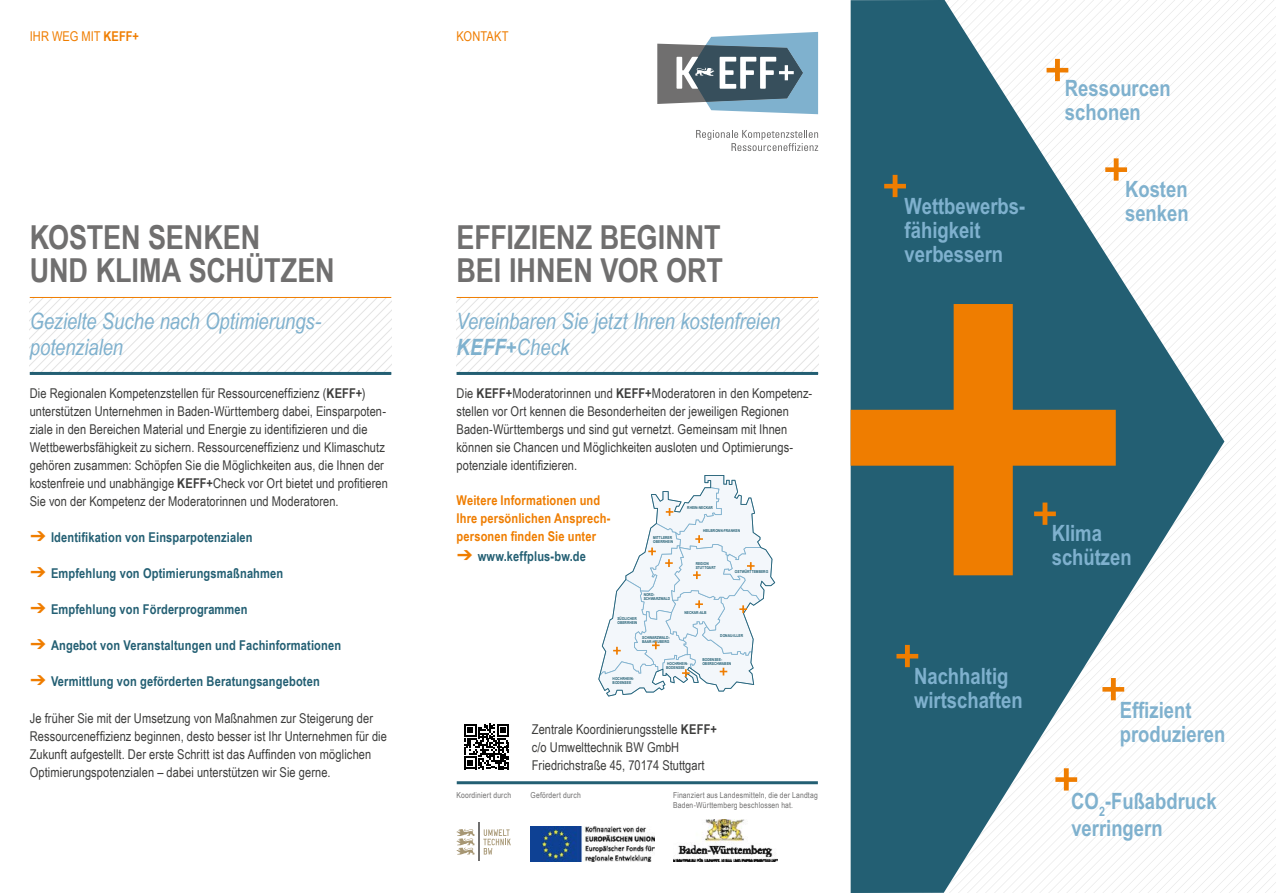
<style>
.page{position:relative;width:1276px;height:893px;background:#fff}
.page>*{position:absolute;margin:0;border:0;box-sizing:border-box;transform-origin:0 0}
.H3_Headline_Versal_Grau{font:700 33px/33px "Arial Narrow";letter-spacing:-.005em;color:#706f6f}
.t1{font:700 22.5px/24px "Arial Narrow";color:#7fb1ce}
.H4_Headline_Italic_Blau{font:italic 22.5px/25.5px "Arial Narrow";color:#7fb1ce}
.P_Copytext_mit_Linie{font:13.5px/18px "Arial Narrow";letter-spacing:.005em;color:#3c3c3b}
.t2{font:700 13.5px "Arial Narrow";letter-spacing:.01em;color:#235f73}
.P_Copytext{font:13.5px/18px "Arial Narrow";letter-spacing:.005em;color:#3c3c3b}
.P_Copytext_mit_Linie-2{font:700 13.5px/18px "Arial Narrow";letter-spacing:.01em;color:#ef7d00}
.H2_Rubrik{font:13.5px "Arial Narrow";letter-spacing:.01em;color:#ef7d00}
.P_Text_Footer{font:8.25px/9.9px "Arial Narrow";letter-spacing:.025em;color:#706f6f}
.t3{font:700 4.05px/4.1px "Arial Narrow";color:#235f73}
.s1{font-weight:700}
.s2{font-family:"MS Gothic";font-weight:400;font-size:16.5px;color:#ef7d00}
</style>
<div class="page">
<svg style="left:30px;top:298px;width:361px;height:74px"></svg>
<hr style="left:30px;top:372px;width:361px;height:3px;background:#235f73">
<hr style="left:30px;top:297px;width:361px;height:1px;background:#ef7d00">
<svg style="left:657px;top:32px;width:161px;height:82px"></svg>
<svg style="left:696px;top:130px;width:122px;height:21px"></svg>
<hr style="left:457px;top:781px;width:361px;height:3px;background:#235f73">
<svg style="left:483px;top:829px;width:28px;height:25px"></svg>
<hr style="left:478px;top:822px;width:2px;height:39px;background:#706f6f">
<svg style="left:456px;top:829px;width:18px;height:26px"></svg>
<img style="left:530px;top:827px;width:125px;height:34px">
<img style="left:673px;top:819px;width:105px;height:42px">
<svg style="left:456px;top:298px;width:362px;height:74px"></svg>
<hr style="left:456px;top:372px;width:362px;height:3px;background:#235f73">
<svg style="left:598px;top:475px;width:177px;height:221px"></svg>
<svg style="left:464px;top:724px;width:45px;height:45px"></svg>
<hr style="left:456px;top:297px;width:362px;height:1px;background:#ef7d00">
<svg style="left:1224px;top:0;width:52px;height:678px"></svg>
<svg style="left:850px;top:0;width:374px;height:893px;fill:#235f73"></svg>
<svg style="left:850px;top:304px;width:265px;height:271px;fill:#235f73"></svg>
<svg style="left:1055px;top:768px;width:22px;height:22px"></svg>
<svg style="left:1084px;top:678px;width:192px;height:215px"></svg>
<svg style="left:896px;top:645px;width:22px;height:22px"></svg>
<svg style="left:1034px;top:503px;width:22px;height:22px"></svg>
<svg style="left:884px;top:175px;width:22px;height:22px"></svg>
<svg style="left:1046px;top:59px;width:22px;height:22px"></svg>
<svg style="left:1105px;top:158px;width:22px;height:23px"></svg>
<h2 class="H2_Rubrik" style="left:30px;top:26px;width:111px">IHR WEG MIT <span class="s1">KEFF+</span></h2>
<h2 class="H2_Rubrik" style="left:456px;top:26px;width:53px">KONTAKT</h2>
<h3 class="H3_Headline_Versal_Grau" style="left:30px;top:219px;width:307px">KOSTEN SENKEN<br>UND KLIMA SCHÜTZEN</h3>
<h4 class="H4_Headline_Italic_Blau" style="left:30px;top:308px;width:293px">Gezielte Suche nach Optimierungs&shy;potenzialen</h4>
<p class="P_Copytext_mit_Linie" style="left:30px;top:384px;width:360px">Die Regionalen Kompetenzstellen für Ressourceneffizienz (<span class="s1">KEFF+</span>) unterstützen Unternehmen in Baden-Württemberg dabei, Einsparpoten&shy;ziale in den Bereichen Material und Energie zu identifizieren und die Wettbewerbsfähigkeit zu sichern. Ressourceneffizienz und Klimaschutz gehören zusammen: Schöpfen Sie die Möglichkeiten aus, die Ihnen der kostenfreie und unabhängige <span class="s1">KEFF+</span>Check vor Ort bietet und profitieren Sie von der Kompetenz der Moderatorinnen und Moderatoren.</p>
<p class="t2" style="left:30px;top:527px;width:224px"><span class="s2">➔</span> Identifikation von Einsparpotenzialen</p>
<p class="t2" style="left:30px;top:563px;width:255px"><span class="s2">➔</span> Empfehlung von Optimierungsmaßnahmen</p>
<p class="t2" style="left:30px;top:599px;width:219px"><span class="s2">➔</span> Empfehlung von Förderprogrammen</p>
<p class="t2" style="left:30px;top:635px;width:313px"><span class="s2">➔</span> Angebot von Veranstaltungen und Fachinformationen</p>
<p class="t2" style="left:30px;top:671px;width:291px"><span class="s2">➔</span> Vermittlung von geförderten Beratungsangeboten</p>
<p class="P_Copytext_mit_Linie" style="left:30px;top:708px;width:359px">Je früher Sie mit der Umsetzung von Maßnahmen zur Steigerung der Ressourceneffizienz beginnen, desto besser ist Ihr Unternehmen für die Zukunft aufgestellt. Der erste Schritt ist das Auffinden von möglichen Optimierungspotenzialen – dabei unterstützen wir Sie gerne.</p>
<h3 class="H3_Headline_Versal_Grau" style="left:456px;top:219px;width:268px">EFFIZIENZ BEGINNT<br>BEI IHNEN VOR ORT</h3>
<h4 class="H4_Headline_Italic_Blau" style="left:456px;top:308px;width:325px">Vereinbaren Sie jetzt Ihren kostenfreien<br><span class="s1">KEFF+</span>Check</h4>
<p class="P_Copytext_mit_Linie" style="left:456px;top:384px;width:357px">Die <span class="s1">KEFF+</span>Moderatorinnen und <span class="s1">KEFF+</span>Moderatoren in den Kompetenz&shy;stellen vor Ort kennen die Besonderheiten der jeweiligen Regionen Baden-Württembergs und sind gut vernetzt. Gemeinsam mit Ihnen können sie Chancen und Möglichkeiten ausloten und Optimierungs&shy;potenziale identifizieren.</p>
<p class="P_Copytext_mit_Linie-2" style="left:456px;top:491px;width:155px">Weitere Informationen und<br>Ihre persönlichen Ansprech&shy;personen finden Sie unter</p>
<p class="t2" style="left:456px;top:546px;width:131px"><span class="s2">➔</span> www.keffplus-bw.de</p>
<p class="t3" style="left:687px;top:506px;width:27px">RHEIN-NECKAR</p>
<p class="t3" style="left:703px;top:528px;width:39px">HEILBRONN-FRANKEN</p>
<p class="t3" style="left:653px;top:536px;width:21px">MITTLERER<br>OBERRHEIN</p>
<p class="t3" style="left:695px;top:561px;width:22px">REGION<br>STUTTGART</p>
<p class="t3" style="left:735px;top:570px;width:35px">OSTWÜRTTEMBERG</p>
<p class="t3" style="left:643px;top:593px;width:28px">NORD-<br>SCHWARZWALD</p>
<p class="t3" style="left:617px;top:616px;width:21px">SÜDLICHER<br>OBERRHEIN</p>
<p class="t3" style="left:684px;top:610px;width:24px">NECKAR-ALB</p>
<p class="t3" style="left:612px;top:676px;width:23px">HOCHRHEIN-<br>BODENSEE</p>
<p class="t3" style="left:642px;top:635px;width:29px">SCHWARZWALD-<br>BAAR-HEUBERG</p>
<p class="t3" style="left:666px;top:661px;width:24px">HOCHRHEIN-<br>BODENSEE</p>
<p class="t3" style="left:720px;top:634px;width:24px">DONAU-ILLER</p>
<p class="t3" style="left:702px;top:657px;width:30px">BODENSEE-<br>OBERSCHWABEN</p>
<p class="P_Copytext" style="left:532px;top:720px;width:186px">Zentrale Koordinierungsstelle <span class="s1">KEFF+ </span>c/o Umwelttechnik BW GmbH<br>Friedrichstraße 45, 70174 Stuttgart</p>
<p class="P_Text_Footer" style="left:456px;top:790px;width:56px">Koordiniert durch</p>
<p class="P_Text_Footer" style="left:530px;top:790px;width:52px">Gefördert durch</p>
<p class="P_Text_Footer" style="left:673px;top:790px;width:146px">Finanziert aus Landesmitteln, die der Landtag<br>Baden-Württemberg beschlossen hat.</p>
<p class="t1" style="left:904px;top:192px;width:122px">Wettbewerbs&shy;fähigkeit verbessern</p>
<p class="t1" style="left:1065px;top:75px;width:107px">Ressourcen schonen</p>
<p class="t1" style="left:1125px;top:176px;width:65px">Kosten senken</p>
<p class="t1" style="left:1051px;top:519px;width:81px">Klima schützen</p>
<p class="t1" style="left:914px;top:663px;width:110px">Nachhaltig wirtschaften</p>
<p class="t1" style="left:1119px;top:697px;width:107px">Effizient produzieren</p>
<p class="t1" style="left:1071px;top:786px;width:147px;line-height:27px">CO<sub>2</sub>-Fußabdruck verringern</p>
</div>
